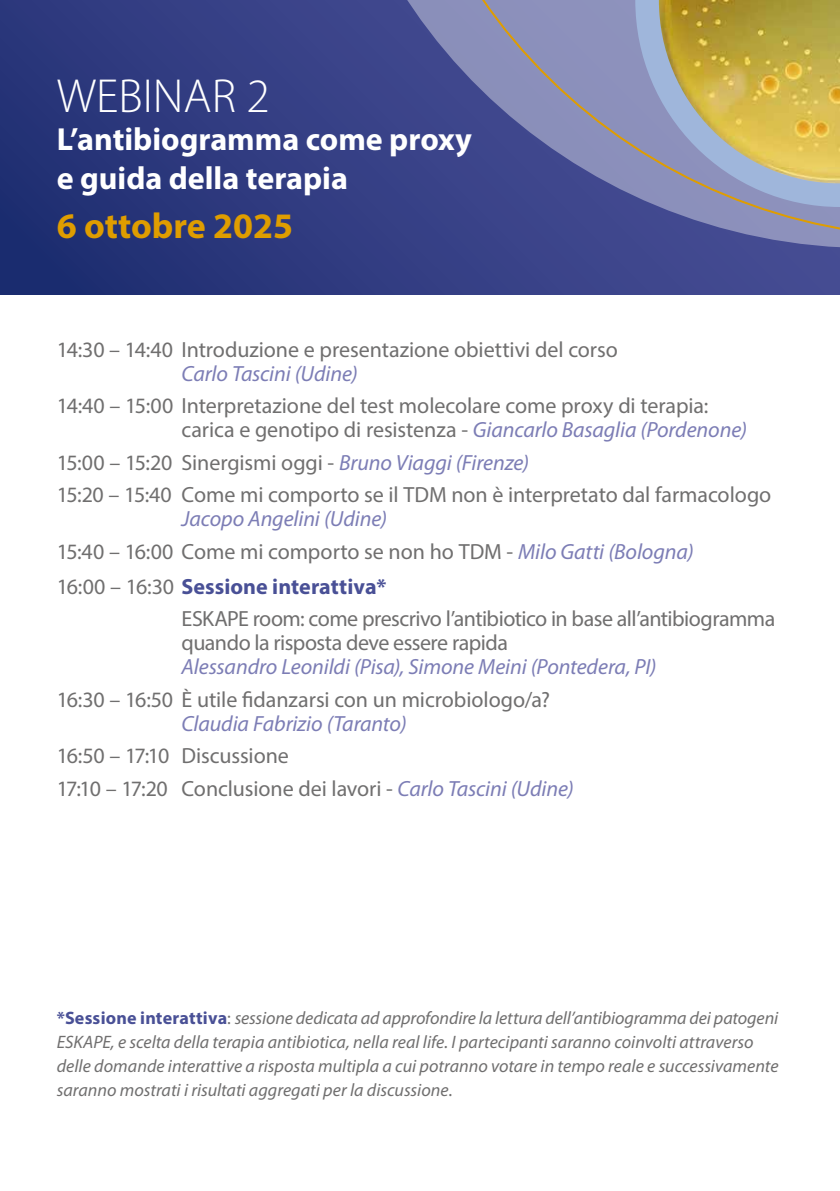
<style>
.page{position:relative;width:840px;height:1191px;background:#fff}
.page>*{position:absolute;margin:0;border:0;box-sizing:border-box;transform-origin:0 0}
.t1{font:300 48px "Myriad Pro";color:#fff}
.t2{font:700 36px "Myriad Pro";color:#df9d00}
.t3{font:700 32px/38.4px "Myriad Pro";color:#fff}
.t4{font:22px/32.4px "Myriad Pro";letter-spacing:-.005em;color:#706f6f}
.t5{font:italic 22px/32.4px "Myriad Pro";letter-spacing:-.005em;color:#7c7db5}
.t6{font:22px/32.4px "Myriad Pro";letter-spacing:-.025em;color:#706f6f}
.t7{font:italic 18px/24px "Myriad Pro";color:#706f6f}
.s1{font-style:italic;color:#7c7db5}
.s2{font-style:normal;color:#706f6f}
.s3{font-weight:700;color:#495096}
.s4{font-weight:700;font-style:normal;color:#495096}
.s5{font-style:normal}
</style>
<div class="page">
<div style="left:0;top:0;width:839px;height:295px;background:linear-gradient(to right,#243276,#474d94)"></div>
<svg style="left:319px;top:0;width:520px;height:248px;background:#3a4489"></svg>
<svg style="left:386px;top:0;width:453px;height:238px;background:#62689f"></svg>
<svg style="left:635px;top:0;width:204px;height:207px;background:#b4a976"></svg>
<h1 class="t1" style="left:57px;top:70px;width:214px">WEBINAR 2</h1>
<h3 class="t3" style="left:57px;top:119px;width:416px">L’antibiogramma come proxy e guida della terapia</h3>
<h2 class="t2" style="left:57px;top:202px;width:238px">6 ottobre 2025</h2>
<p class="t4" style="left:57px;top:333px;width:562px">14:30 – 14:40 Introduzione e presentazione obiettivi del corso</p>
<p class="t5" style="left:181px;top:358px;width:177px">Carlo Tascini (Udine)</p>
<p class="t4" style="left:181px;top:393px;width:566px;line-height:24px;text-indent:-125px">14:40 – 15:00 Interpretazione del test molecolare come proxy di terapia: carica e genotipo di resistenza - <span class="s1">Giancarlo Basaglia (Pordenone)</span></p>
<p class="t4" style="left:57px;top:446px;width:715px">15:00 – 15:20 Sinergismi oggi - <span class="s1">Bruno Viaggi (Firenze)<br></span>15:20 – 15:40 Come mi comporto se il TDM non è interpretato dal farmacologo</p>
<p class="t5" style="left:57px;top:503px;width:638px;text-indent:125px">Jacopo Angelini (Udine)<br><span class="s2">15:40 – 16:00 Come mi comporto se non ho TDM -</span> Milo Gatti (Bologna)</p>
<p class="t6" style="left:181px;top:570px;width:595px;text-indent:-125px">16:00 – 16:30 <span class="s3">Sessione interattiva*<br></span>ESKAPE room: come prescrivo l’antibiotico in base all’antibiogramma</p>
<p class="t6" style="left:181px;top:626px;width:328px">quando la risposta deve essere rapida</p>
<p class="t5" style="left:181px;top:651px;width:476px">Alessandro Leonildi (Pisa), Simone Meini (Pontedera, PI)</p>
<p class="t4" style="left:57px;top:683px;width:494px">16:30 – 16:50 È utile fidanzarsi con un microbiologo/a?</p>
<p class="t5" style="left:181px;top:707px;width:226px">Claudia Fabrizio (Taranto)</p>
<p class="t4" style="left:57px;top:739px;width:518px">16:50 – 17:10 Discussione<br>17:10 – 17:20 Conclusione dei lavori - <span class="s1">Carlo Tascini (Udine)</span></p>
<p class="t7" style="left:57px;top:1006px;width:723px"><span class="s4">*Sessione interattiva</span><span class="s5">:</span> sessione dedicata ad approfondire la lettura dell’antibiogramma dei patogeni ESKAPE, e scelta della terapia antibiotica, nella real life. I partecipanti saranno coinvolti attraverso delle domande interattive a risposta multipla a cui potranno votare in tempo reale e successivamente saranno mostrati i risultati aggregati per la discussione<span class="s5">.</span></p>
</div>
